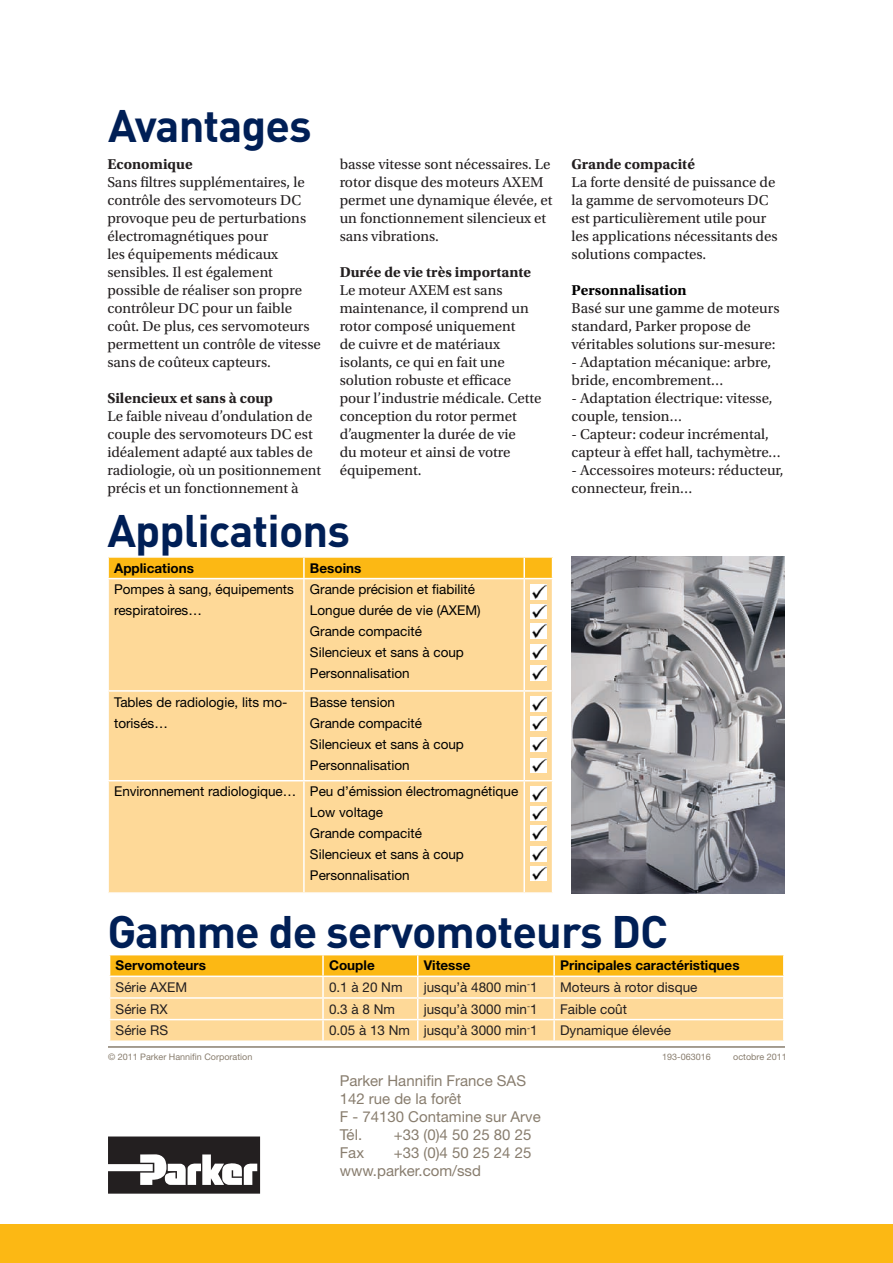
<style>
.page{position:relative;width:893px;height:1263px;background:#fff}
.page>*{position:absolute;margin:0;border:0;box-sizing:border-box;transform-origin:0 0}
.t1{font:700 45px "DINOT";letter-spacing:-.02em;color:#001f56}
.t2{font:15px/18px "Utopia Std";color:#231f20}
.t3{font:15px "Helvetica Neue LT Std";color:#887d6e}
.t4{font:700 15px "Utopia Std";color:#231f20}
.t5{font:700 15px "Utopia Std";color:#000}
.t6{font:13.5px/21px "Helvetica Neue LT Std";color:#000}
.t7{font:13.5px "Helvetica Neue LT Std";color:#231f20}
.t8{font:700 13.5px "Helvetica Neue LT Std";color:#000}
.t9{font:9px "Helvetica Neue LT Std";color:#887d6e}
</style>
<div class="page">
<svg style="left:108px;top:1136px;width:152px;height:57px"></svg>
<div style="left:0;top:1225px;width:893px;height:38px;background:#fcb814"></div>
<hr style="left:108px;top:1046px;width:677px;height:2px;background:#887d6e">
<div style="left:109px;top:579px;width:443px;height:313px;background:#fed998"></div>
<hr style="left:303px;top:579px;width:2px;height:111px;background:#fff">
<hr style="left:523px;top:579px;width:2px;height:111px;background:#fff">
<hr style="left:107px;top:690px;width:197px;height:2px;background:#fff">
<hr style="left:304px;top:690px;width:220px;height:2px;background:#fff">
<hr style="left:303px;top:692px;width:2px;height:88px;background:#fff">
<hr style="left:524px;top:690px;width:29px;height:2px;background:#fff">
<hr style="left:523px;top:692px;width:2px;height:88px;background:#fff">
<hr style="left:107px;top:780px;width:197px;height:1px;background:#fff">
<hr style="left:304px;top:780px;width:220px;height:1px;background:#fff">
<hr style="left:303px;top:781px;width:2px;height:111px;background:#fff">
<svg style="left:524px;top:780px;width:28px;height:1px"></svg>
<hr style="left:523px;top:781px;width:2px;height:111px;background:#fff">
<svg style="left:108px;top:557px;width:445px;height:22px;background:#fcbe2a"></svg>
<img style="left:530px;top:585px;width:17px;height:14px">
<img style="left:530px;top:604px;width:17px;height:14px">
<img style="left:530px;top:624px;width:17px;height:14px">
<img style="left:530px;top:645px;width:17px;height:14px">
<img style="left:530px;top:666px;width:17px;height:14px">
<img style="left:530px;top:697px;width:17px;height:14px">
<img style="left:530px;top:716px;width:17px;height:15px">
<img style="left:530px;top:737px;width:17px;height:15px">
<img style="left:530px;top:758px;width:17px;height:15px">
<img style="left:530px;top:787px;width:17px;height:14px">
<img style="left:530px;top:806px;width:17px;height:15px">
<img style="left:530px;top:826px;width:17px;height:14px">
<img style="left:530px;top:847px;width:17px;height:14px">
<img style="left:530px;top:866px;width:17px;height:15px">
<img style="left:572px;top:556px;width:213px;height:338px">
<svg style="left:109px;top:955px;width:675px;height:85px;background:#fdd37f"></svg>
<hr style="left:554px;top:1019px;width:231px;height:1px;background:#fff">
<hr style="left:553px;top:1020px;width:2px;height:20px;background:#fff">
<hr style="left:783px;top:1020px;width:2px;height:20px;background:#fff">
<p class="t1" style="left:108px;top:96px;width:205px">Avantages</p>
<p class="t4" style="left:107px;top:155px;width:87px">Economique</p>
<p class="t2" style="left:107px;top:173px;width:215px">Sans filtres supplémentaires, le contrôle des servomoteurs DC provoque peu de perturbations électromagnétiques pour<br>les équipements médicaux sensibles. Il est également possible de réaliser son propre contrôleur DC pour un faible coût. De plus, ces servomoteurs permettent un contrôle de vitesse sans de coûteux capteurs.</p>
<p class="t4" style="left:107px;top:389px;width:167px">Silencieux et sans à coup</p>
<p class="t2" style="left:107px;top:407px;width:215px">Le faible niveau d’ondulation de couple des servomoteurs DC est idéalement adapté aux tables de radiologie, où un positionnement précis et un fonctionnement à</p>
<p class="t2" style="left:340px;top:155px;width:214px">basse vitesse sont nécessaires. Le rotor disque des moteurs AXEM permet une dynamique élevée, et un fonctionnement silencieux et sans vibrations.</p>
<p class="t4" style="left:340px;top:263px;width:193px">Durée de vie très importante</p>
<p class="t2" style="left:340px;top:281px;width:203px">Le moteur AXEM est sans maintenance, il comprend un rotor composé uniquement<br>de cuivre et de matériaux isolants, ce qui en fait une solution robuste et efficace pour l’industrie médicale. Cette conception du rotor permet d’augmenter la durée de vie<br>du moteur et ainsi de votre équipement.</p>
<p class="t1" style="left:107px;top:500px;width:244px">Applications</p>
<p class="t8" style="left:114px;top:559px;width:81px">Applications</p>
<p class="t8" style="left:310px;top:559px;width:53px">Besoins</p>
<p class="t6" style="left:114px;top:579px;width:181px">Pompes à sang, équipements respiratoires…</p>
<p class="t6" style="left:310px;top:579px;width:167px">Grande précision et fiabilité</p>
<p class="t6" style="left:310px;top:600px;width:172px">Longue durée de vie (AXEM)<br>Grande compacité<br>Silencieux et sans à coup</p>
<p class="t6" style="left:310px;top:663px;width:101px">Personnalisation</p>
<p class="t6" style="left:114px;top:691px;width:175px">Tables de radiologie, lits mo&shy;torisés…</p>
<p class="t6" style="left:310px;top:691px;width:156px">Basse tension<br>Grande compacité<br>Silencieux et sans à coup</p>
<p class="t6" style="left:310px;top:754px;width:101px">Personnalisation</p>
<p class="t6" style="left:114px;top:781px;width:184px">Environnement radiologique…</p>
<p class="t6" style="left:310px;top:781px;width:210px">Peu d’émission électromagnétique<br>Low voltage<br>Grande compacité<br>Silencieux et sans à coup</p>
<p class="t6" style="left:310px;top:865px;width:101px">Personnalisation</p>
<p class="t4" style="left:572px;top:155px;width:125px">Grande compacité</p>
<p class="t2" style="left:572px;top:173px;width:208px">La forte densité de puissance de la gamme de servomoteurs DC est particulièrement utile pour les applications nécessitants des solutions compactes.</p>
<p class="t5" style="left:572px;top:281px;width:117px">Personnalisation</p>
<p class="t2" style="left:572px;top:299px;width:209px">Basé sur une gamme de moteurs standard, Parker propose de véritables solutions sur-mesure:</p>
<p class="t2" style="left:572px;top:353px;width:201px">- Adaptation mécanique: arbre, bride, encombrement…</p>
<p class="t2" style="left:572px;top:389px;width:203px">- Adaptation électrique: vitesse, couple, tension…</p>
<p class="t2" style="left:572px;top:425px;width:211px">- Capteur: codeur incrémental, capteur à effet hall, tachymètre…</p>
<p class="t2" style="left:572px;top:461px;width:214px">- Accessoires moteurs: réducteur, connecteur, frein…</p>
<p class="t1" style="left:107px;top:901px;width:562px">Gamme de servomoteurs DC</p>
<p class="t8" style="left:116px;top:957px;width:92px">Servomoteurs</p>
<p class="t8" style="left:329px;top:957px;width:47px">Couple</p>
<p class="t8" style="left:424px;top:957px;width:48px">Vitesse</p>
<p class="t8" style="left:560px;top:957px;width:181px">Principales caractéristiques</p>
<p class="t7" style="left:116px;top:979px;width:73px">Série AXEM</p>
<p class="t7" style="left:329px;top:979px;width:75px">0.1 à 20 Nm</p>
<p class="t7" style="left:424px;top:979px;width:115px">jusqu’à 4800 min<sup>-</sup>1</p>
<p class="t7" style="left:560px;top:979px;width:139px">Moteurs à rotor disque</p>
<p class="t7" style="left:116px;top:1001px;width:53px">Série RX</p>
<p class="t7" style="left:329px;top:1001px;width:68px">0.3 à 8 Nm</p>
<p class="t7" style="left:424px;top:1001px;width:115px">jusqu’à 3000 min<sup>-</sup>1</p>
<p class="t7" style="left:560px;top:1001px;width:68px">Faible coût</p>
<p class="t7" style="left:116px;top:1022px;width:54px">Série RS</p>
<p class="t7" style="left:329px;top:1022px;width:83px">0.05 à 13 Nm</p>
<p class="t7" style="left:424px;top:1022px;width:115px">jusqu’à 3000 min<sup>-</sup>1</p>
<p class="t7" style="left:560px;top:1022px;width:112px">Dynamique élevée</p>
<p class="t9" style="left:108px;top:1051px;width:146px">© 2011 Parker Hannifin Corporation</p>
<p class="t9" style="left:662px;top:1051px;width:50px">193-063016</p>
<p class="t9" style="left:733px;top:1051px;width:55px">octobre 2011</p>
<p class="t3" style="left:340px;top:1072px;width:188px">Parker Hannifin France SAS</p>
<p class="t3" style="left:340px;top:1090px;width:123px">142 rue de la forêt</p>
<p class="t3" style="left:340px;top:1108px;width:203px">F - 74130 Contamine sur Arve</p>
<p class="t3" style="left:340px;top:1126px;width:24px">Tél.</p>
<p class="t3" style="left:394px;top:1126px;width:139px">+33 (0)4 50 25 80 25</p>
<p class="t3" style="left:340px;top:1144px;width:26px">Fax</p>
<p class="t3" style="left:394px;top:1144px;width:139px">+33 (0)4 50 25 24 25</p>
<p class="t3" style="left:340px;top:1162px;width:143px">www.parker.com/ssd</p>
</div>
